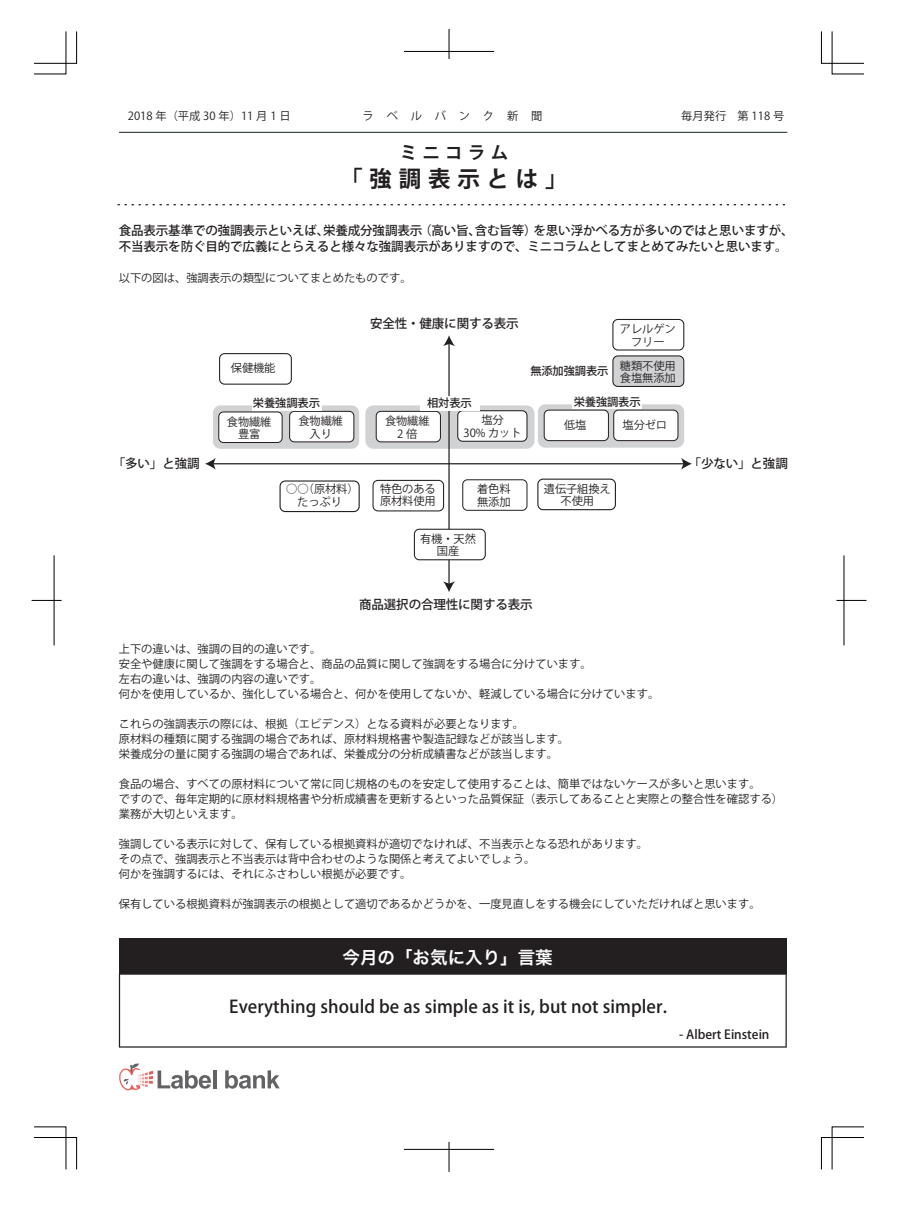
<style>
.page{position:relative;width:908px;height:1216px;background:#fff}
.page>*{position:absolute;margin:0;border:0;box-sizing:border-box;transform-origin:0 0}
.t1{font:700 22.5px "Koz Go Pr 6 N";letter-spacing:.3em;color:#231f20}
.t2{font:500 17.5px "Koz Go Pr 6 N";letter-spacing:.005em;color:#231f20}
.t3{font:17.5px "Hira Kaku Pro W6";color:#fff}
.t4{font:700 17.5px "Koz Go Pr 6 N";letter-spacing:.3em;color:#231f20}
.t5{font:500 12.5px/16.2px "Koz Go Pr 6 N";letter-spacing:-.01em;color:#231f20}
.t6{font:500 12.5px "Koz Go Pro";letter-spacing:-.01em;color:#231f20}
.t7{font:11.25px/12.5px "Koz Go Pro";color:#231f20;text-align:center}
.t8{font:500 11.25px "Koz Go Pro";letter-spacing:-.01em;color:#231f20}
.t9{font:11.25px "Koz Go Pro";letter-spacing:1.14em;color:#231f20}
</style>
<div class="page">
<svg style="left:34px;top:1126px;width:43px;height:43px"></svg>
<svg style="left:34px;top:31px;width:43px;height:43px"></svg>
<svg style="left:820px;top:31px;width:44px;height:43px"></svg>
<svg style="left:820px;top:1126px;width:44px;height:43px"></svg>
<hr style="left:32px;top:600px;width:30px;height:1px;background:#000">
<hr style="left:54px;top:555px;width:1px;height:90px;background:#000">
<hr style="left:836px;top:600px;width:30px;height:1px;background:#000">
<hr style="left:843px;top:555px;width:1px;height:90px;background:#000">
<hr style="left:404px;top:51px;width:90px;height:1px;background:#000">
<hr style="left:448px;top:29px;width:1px;height:30px;background:#000">
<hr style="left:404px;top:1149px;width:90px;height:1px;background:#000">
<hr style="left:448px;top:1141px;width:1px;height:30px;background:#000">
<div style="left:213px;top:405px;width:146px;height:44px;background:#d1d2d4;border-radius:7px"></div>
<div style="left:537px;top:404px;width:146px;height:43px;background:#d1d2d4;border-radius:7px"></div>
<div style="left:365px;top:405px;width:169px;height:44px;background:#d1d2d4;border-radius:8px"></div>
<hr style="left:119px;top:132px;width:667px;height:1px;background:#434b4c">
<svg style="left:119px;top:973px;width:667px;height:74px"></svg>
<hr style="left:213px;top:1070px;width:3px;height:18px;background:#636366">
<svg style="left:225px;top:1070px;width:54px;height:18px"></svg>
<svg style="left:119px;top:1063px;width:92px;height:28px"></svg>
<div style="left:119px;top:938px;width:667px;height:35px;background:#231f20"></div>
<svg style="left:117px;top:204px;width:668px;height:1px"></svg>
<hr style="left:212px;top:463px;width:472px;height:1px;background:#231f20">
<svg style="left:205px;top:458px;width:10px;height:11px"></svg>
<svg style="left:681px;top:458px;width:10px;height:11px"></svg>
<hr style="left:448px;top:343px;width:1px;height:241px;background:#231f20">
<svg style="left:443px;top:335px;width:12px;height:11px"></svg>
<svg style="left:443px;top:581px;width:12px;height:11px"></svg>
<div style="left:219px;top:353px;width:73px;height:31px;border:1px solid #231f20;border-radius:5px"></div>
<div style="left:219px;top:412px;width:63px;height:30px;background:#fff;border-radius:5px"></div>
<div style="left:218px;top:411px;width:64px;height:32px;border:1px solid #231f20;border-radius:5px"></div>
<div style="left:289px;top:411px;width:65px;height:31px;background:#fff;border-radius:5px"></div>
<div style="left:289px;top:411px;width:65px;height:31px;border:1px solid #231f20;border-radius:5px"></div>
<div style="left:279px;top:480px;width:80px;height:32px;border:1px solid #231f20;border-radius:5px"></div>
<div style="left:544px;top:410px;width:64px;height:30px;background:#fff;border-radius:5px"></div>
<div style="left:543px;top:409px;width:65px;height:32px;border:1px solid #231f20;border-radius:5px"></div>
<div style="left:613px;top:410px;width:64px;height:30px;background:#fff;border-radius:5px"></div>
<div style="left:613px;top:409px;width:65px;height:32px;border:1px solid #231f20;border-radius:5px"></div>
<div style="left:462px;top:479px;width:65px;height:32px;border:1px solid #231f20;border-radius:5px"></div>
<div style="left:372px;top:480px;width:72px;height:31px;border:1px solid #231f20;border-radius:5px"></div>
<div style="left:414px;top:529px;width:71px;height:30px;background:#fff;border-radius:5px"></div>
<div style="left:413px;top:528px;width:72px;height:32px;border:1px solid #231f20;border-radius:5px"></div>
<div style="left:612px;top:356px;width:71px;height:30px;background:#d1d2d4;border-radius:5px"></div>
<div style="left:612px;top:355px;width:72px;height:32px;border:1px solid #231f20;border-radius:5px"></div>
<div style="left:612px;top:319px;width:72px;height:31px;border:1px solid #231f20;border-radius:5px"></div>
<div style="left:537px;top:478px;width:78px;height:32px;border:1px solid #231f20;border-radius:5px"></div>
<div style="left:376px;top:411px;width:64px;height:31px;background:#fff;border-radius:5px"></div>
<div style="left:375px;top:411px;width:66px;height:31px;border:1px solid #231f20;border-radius:5px"></div>
<div style="left:457px;top:411px;width:69px;height:30px;background:#fff;border-radius:5px"></div>
<div style="left:457px;top:410px;width:70px;height:32px;border:1px solid #231f20;border-radius:5px"></div>
<div style="left:420px;top:396px;width:59px;height:14px;background:#fff"></div>
<div style="left:252px;top:396px;width:69px;height:14px;background:#fff"></div>
<div style="left:572px;top:395px;width:69px;height:14px;background:#fff"></div>
<p class="t7" style="left:128px;top:110px;width:164px">2018 年（平成 30 年）11 月 1 日</p>
<p class="t9" style="left:362px;top:109px;width:181px">ラベルバンク新聞</p>
<p class="t7" style="left:681px;top:110px;width:104px">毎月発行　第 118 号</p>
<h2 class="t4" style="left:399px;top:143px;width:110px">ミニコラム</h2>
<h1 class="t1" style="left:340px;top:166px;width:229px">「強調表示とは」</h1>
<p class="t5" style="left:119px;top:223px;width:676px">食品表示基準での強調表示といえば、栄養成分強調表示（高い旨、含む旨等）を思い浮かべる方が多いのではと思いますが、不当表示を防ぐ目的で広義にとらえると様々な強調表示がありますので、ミニコラムとしてまとめてみたいと思います。</p>
<p class="t7" style="left:119px;top:271px;width:294px">以下の図は、強調表示の類型についてまとめたものです。</p>
<p class="t7" style="left:231px;top:362px;width:46px">保健機能</p>
<p class="t6" style="left:370px;top:315px;width:150px">安全性・健康に関する表示</p>
<p class="t8" style="left:530px;top:363px;width:80px">無添加強調表示</p>
<p class="t7" style="left:619px;top:323px;width:57px">アレルゲンフリー</p>
<p class="t7" style="left:619px;top:359px;width:57px;text-align:left">糖類不使用食塩無添加</p>
<p class="t8" style="left:253px;top:395px;width:68px">栄養強調表示</p>
<p class="t8" style="left:427px;top:396px;width:46px">相対表示</p>
<p class="t8" style="left:573px;top:394px;width:68px">栄養強調表示</p>
<p class="t7" style="left:227px;top:415px;width:46px">食物繊維豊富</p>
<p class="t7" style="left:298px;top:415px;width:46px">食物繊維入り</p>
<p class="t7" style="left:385px;top:415px;width:46px">食物繊維<br>2倍</p>
<p class="t7" style="left:463px;top:414px;width:60px">塩分<br>30% カット</p>
<p class="t7" style="left:564px;top:418px;width:24px">低塩</p>
<p class="t7" style="left:622px;top:418px;width:46px">塩分ゼロ</p>
<p class="t6" style="left:113px;top:455px;width:88px">「多い」と強調</p>
<p class="t6" style="left:688px;top:455px;width:101px">「少ない」と強調</p>
<p class="t7" style="left:286px;top:483px;width:74px">○○（原材料）たっぷり</p>
<p class="t7" style="left:380px;top:482px;width:57px;text-align:left">特色のある原材料使用</p>
<p class="t7" style="left:420px;top:533px;width:57px">有機・天然国産</p>
<p class="t7" style="left:477px;top:483px;width:35px;text-align:left">着色料無添加</p>
<p class="t7" style="left:543px;top:482px;width:68px">遺伝子組換え不使用</p>
<p class="t6" style="left:359px;top:596px;width:175px">商品選択の合理性に関する表示</p>
<p class="t7" style="left:119px;top:642px;width:542px;line-height:15px;text-align:left">上下の違いは、強調の目的の違いです。<br>安全や健康に関して強調をする場合と、商品の品質に関して強調をする場合に分けています。<br>左右の違いは、強調の内容の違いです。<br>何かを使用しているか、強化している場合と、何かを使用してないか、軽減している場合に分けています。</p>
<p class="t7" style="left:119px;top:717px;width:452px;line-height:15px;text-align:left">これらの強調表示の際には、根拠（エビデンス）となる資料が必要となります。<br>原材料の種類に関する強調の場合であれば、原材料規格書や製造記録などが該当します。栄養成分の量に関する強調の場合であれば、栄養成分の分析成績書などが該当します。</p>
<p class="t7" style="left:119px;top:777px;width:665px;line-height:15px;text-align:left">食品の場合、すべての原材料について常に同じ規格のものを安定して使用することは、簡単ではないケースが多いと思います。<br>ですので、毎年定期的に原材料規格書や分析成績書を更新するといった品質保証（表示してあることと実際との整合性を確認する）業務が大切といえます。</p>
<p class="t7" style="left:119px;top:837px;width:530px;line-height:15px;text-align:left">強調している表示に対して、保有している根拠資料が適切でなければ、不当表示となる恐れがあります。その点で、強調表示と不当表示は背中合わせのような関係と考えてよいでしょう。<br>何かを強調するには、それにふさわしい根拠が必要です。</p>
<p class="t7" style="left:119px;top:898px;width:643px">保有している根拠資料が強調表示の根拠として適切であるかどうかを、一度見直しをする機会にしていただければと思います。</p>
<h2 class="t3" style="left:342px;top:941px;width:211px">今月の「お気に入り」言葉</h2>
<h2 class="t2" style="left:229px;top:996px;width:439px">Everything should be as simple as it is, but not simpler.</h2>
<p class="t6" style="left:679px;top:1025px;width:92px">- Albert Einstein</p>
</div>
